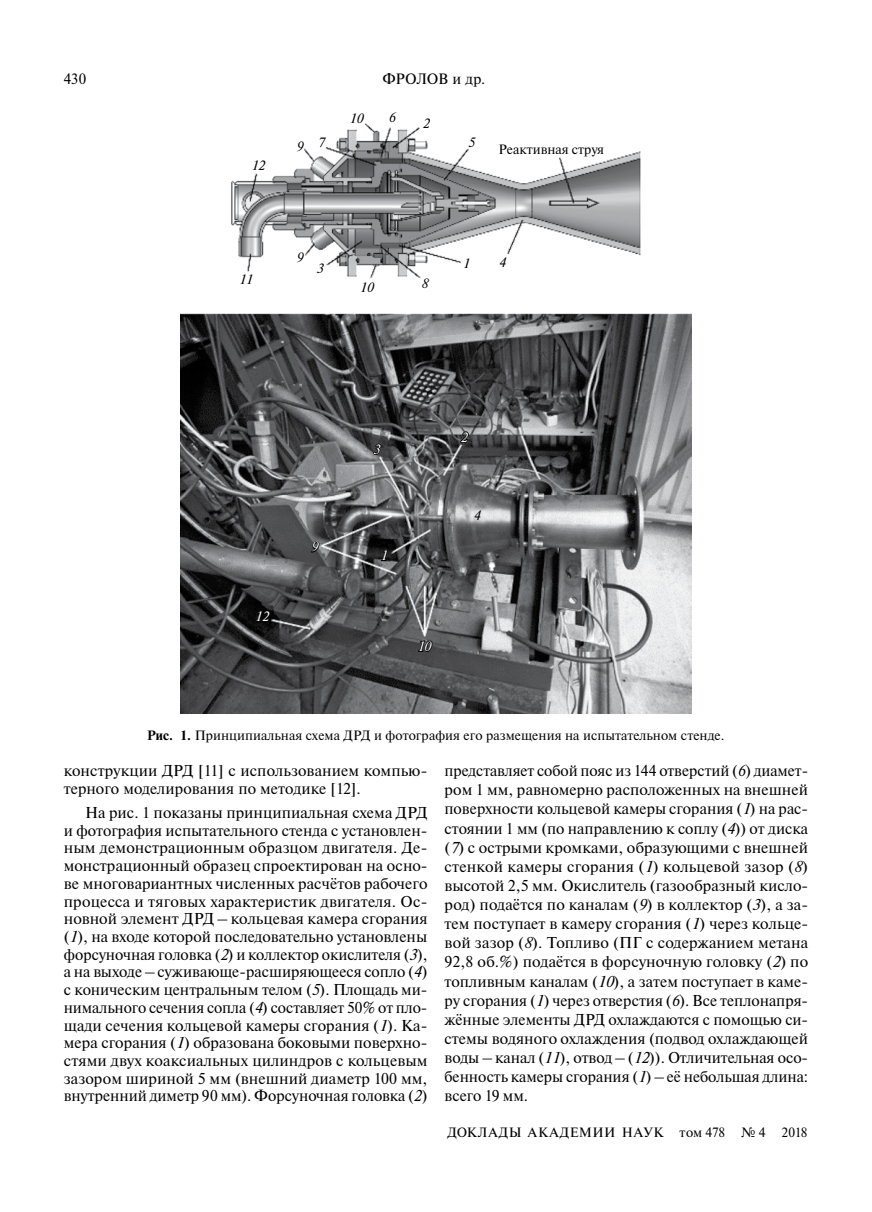
<style>
.page{position:relative;width:872px;height:1212px;background:#fff}
.page>*{position:absolute;margin:0;border:0;box-sizing:border-box;transform-origin:0 0}
.t1{font:15.75px/17.7px "Newton";color:#000}
.t2{font:15px "Newton";letter-spacing:-.005em;color:#000}
.t3{font:13.5px "Newton";color:#000}
.t4{font:13.5px "Newton";letter-spacing:.03em;color:#000}
.t5{font:italic 13.5px "Newton C";color:#000}
.t6{font:13.5px "Newton C";color:#000}
.t7{font:italic 13.5px "Newton C";color:#fff}
.s1{font-weight:700}
.s2{font-style:italic}
</style>
<div class="page">
<img style="left:181px;top:123px;width:510px;height:591px">
<svg style="left:255px;top:610px;width:16px;height:13px"></svg>
<svg style="left:310px;top:540px;width:10px;height:13px"></svg>
<svg style="left:417px;top:639px;width:16px;height:13px"></svg>
<svg style="left:459px;top:431px;width:10px;height:13px"></svg>
<svg style="left:372px;top:443px;width:10px;height:12px"></svg>
<svg style="left:380px;top:549px;width:9px;height:13px"></svg>
<p class="t2" style="left:64px;top:69px;width:24px">430</p>
<p class="t2" style="left:382px;top:69px;width:104px">ФРОЛОВ и др.</p>
<p class="t5" style="left:251px;top:158px;width:15px">12</p>
<p class="t5" style="left:296px;top:137px;width:30px">9 7</p>
<p class="t5" style="left:350px;top:111px;width:15px">10</p>
<p class="t5" style="left:389px;top:110px;width:8px">6</p>
<p class="t5" style="left:423px;top:116px;width:8px">2</p>
<p class="t5" style="left:239px;top:272px;width:15px">11</p>
<p class="t5" style="left:296px;top:250px;width:8px">9</p>
<p class="t5" style="left:317px;top:261px;width:8px">3</p>
<p class="t5" style="left:360px;top:280px;width:15px">10</p>
<p class="t5" style="left:421px;top:276px;width:8px">8</p>
<p class="t5" style="left:468px;top:135px;width:8px">5</p>
<p class="t6" style="left:498px;top:142px;width:107px">Реактивная струя</p>
<p class="t5" style="left:463px;top:256px;width:8px">1</p>
<p class="t5" style="left:499px;top:255px;width:8px">4</p>
<p class="t7" style="left:255px;top:609px;width:15px">12</p>
<p class="t7" style="left:311px;top:539px;width:8px">9</p>
<p class="t7" style="left:373px;top:442px;width:8px">3</p>
<p class="t7" style="left:380px;top:548px;width:8px">1</p>
<p class="t7" style="left:461px;top:430px;width:8px">2</p>
<p class="t5" style="left:474px;top:508px;width:8px">4</p>
<p class="t7" style="left:417px;top:639px;width:15px">10</p>
<p class="t3" style="left:147px;top:726px;width:579px"><span class="s1">Рис. 1.</span> Принципиальная схема ДРД и фотография его размещения на испытательном стенде.</p>
<p class="t1" style="left:64px;top:762px;width:365px">конструкции ДРД [11] с использованием компью&shy;терного моделирования по методике [12].</p>
<p class="t1" style="left:64px;top:804px;width:365px;text-align:justify;text-indent:21px">На рис. 1 показаны принципиальная схема ДРД и фотография испытательного стенда с установлен&shy;ным демонстрационным образцом двигателя. Де&shy;монстрационный образец спроектирован на осно&shy;ве многовариантных численных расчётов рабочего процесса и тяговых характеристик двигателя. Ос&shy;новной элемент ДРД – кольцевая камера сгорания (<span class="s2">1</span>), на входе которой последовательно установлены форсуночная головка (<span class="s2">2</span>) и коллектор окислителя (<span class="s2">3</span>), а на выходе–суживающе-расширяющееся сопло (<span class="s2">4</span>) с коническим центральным телом (<span class="s2">5</span>). Площадь ми&shy;нимального сечения сопла (<span class="s2">4</span>) составляет 50% от пло&shy;щади сечения кольцевой камеры сгорания (<span class="s2">1</span>). Ка&shy;мера сгорания (<span class="s2">1</span>) образована боковыми поверхно&shy;стями двух коаксиальных цилиндров с кольцевым зазором шириной 5 мм (внешний диаметр 100 мм, внутренний диметр 90 мм). Форсуночная головка (<span class="s2">2</span>)</p>
<p class="t1" style="left:444px;top:761px;width:365px;line-height:19.2px">представляет собой пояс из 144 отверстий (<span class="s2">6</span>) диамет&shy;ром 1 мм, равномерно расположенных на внешней поверхности кольцевой камеры сгорания (<span class="s2">1</span>) на рас&shy;стоянии 1 мм (по направлению к соплу (<span class="s2">4</span>)) от диска (<span class="s2">7</span>) с острыми кромками, образующими с внешней стенкой камеры сгорания (<span class="s2">1</span>) кольцевой зазор (<span class="s2">8</span>) высотой 2,5 мм. Окислитель (газообразный кисло&shy;род) подаётся по каналам (<span class="s2">9</span>) в коллектор (<span class="s2">3</span>), а за&shy;тем поступает в камеру сгорания (<span class="s2">1</span>) через кольце&shy;вой зазор (<span class="s2">8</span>). Топливо (ПГ с содержанием метана 92,8 об.%) подаётся в форсуночную головку (<span class="s2">2</span>) по топливным каналам (<span class="s2">10</span>), а затем поступает в каме&shy;ру сгорания (<span class="s2">1</span>) через отверстия (<span class="s2">6</span>). Все теплонапря&shy;жённые элементы ДРД охлаждаются с помощью си&shy;стемы водяного охлаждения (подвод охлаждающей воды – канал (<span class="s2">11</span>), отвод– (<span class="s2">12</span>)). Отличительная осо&shy;бенность камеры сгорания (<span class="s2">1</span>)–её небольшая длина: всего 19 мм.</p>
<p class="t4" style="left:447px;top:1123px;width:362px">ДОКЛАДЫ АКАДЕМИИ НАУК том 478 № 4 2018</p>
</div>
